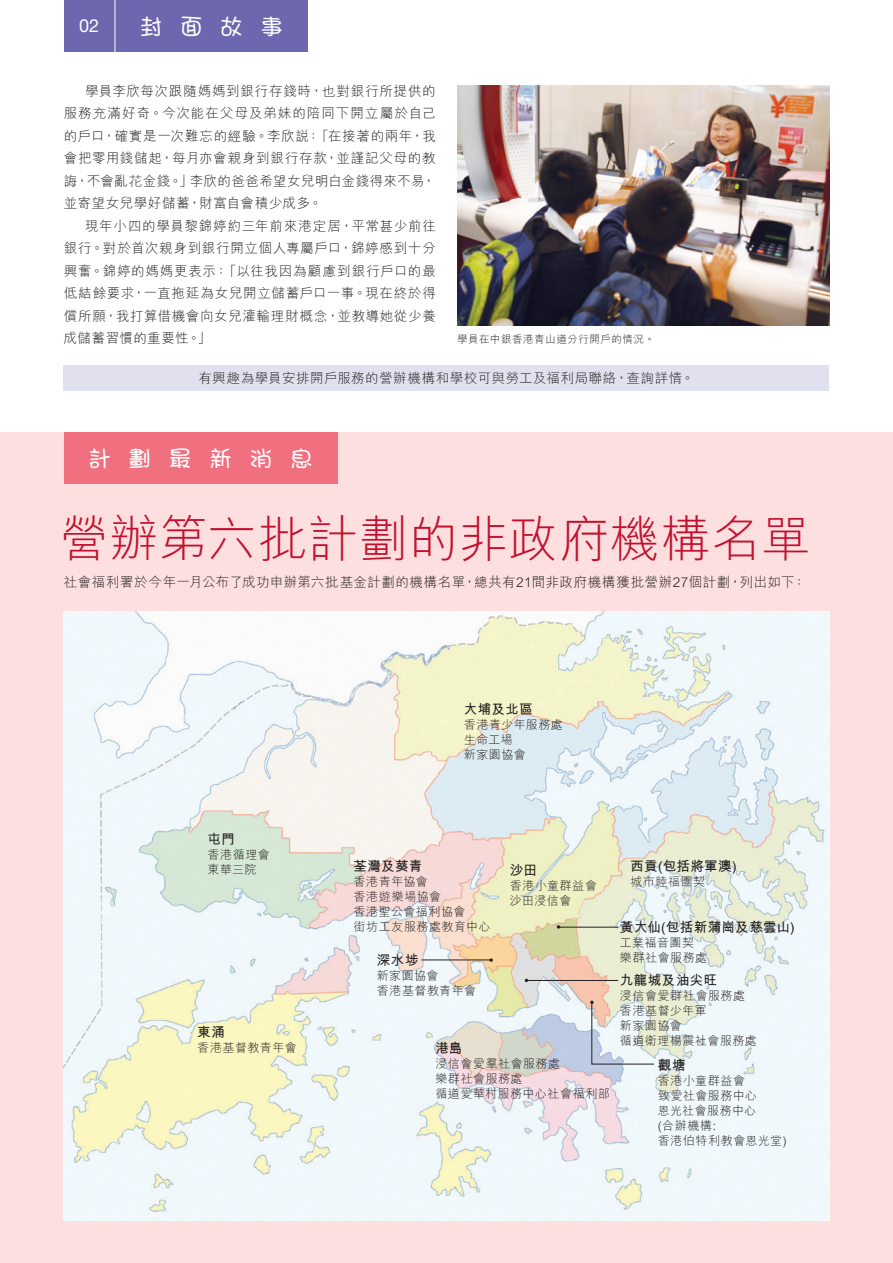
<style>
.page{position:relative;width:893px;height:1263px;background:#fff}
.page>*{position:absolute;margin:0;border:0;box-sizing:border-box;transform-origin:0 0}
.t1{font:300 49.5px "M Hei HK";letter-spacing:.015em;color:#c3102e}
.t2{font:500 22.5px "M Young HK";letter-spacing:.795em;color:#fff}
.t3{font:500 22.5px "M Young HKS";color:#fff}
.t4{font:18px "Helvetica Neue";color:#fff}
.t5{font:300 13.5px/22.5px "M Hei HK";letter-spacing:.035em;color:#231f20;text-align:justify}
.t6{font:700 13.5px "M Hei HK";letter-spacing:.03em;color:#231f20}
.t7{font:300 12px "M Hei HK";letter-spacing:.04em;color:#231f20}
.t8{font:300 10.5px "M Hei HK";letter-spacing:.05em;color:#231f20}
</style>
<div class="page">
<div style="left:0;top:433px;width:893px;height:830px;background:#fcdfde"></div>
<div style="left:64px;top:365px;width:765px;height:25px;background:#e1e0ef"></div>
<div style="left:64px;top:0;width:244px;height:51px;background:#6c67ae"></div>
<hr style="left:115px;top:0;width:1px;height:53px;background:#fff">
<img style="left:457px;top:85px;width:372px;height:241px">
<div style="left:64px;top:433px;width:273px;height:51px;background:#f1707f"></div>
<img style="left:64px;top:611px;width:765px;height:609px">
<hr style="left:558px;top:927px;width:60px;height:1px;background:#231f20">
<hr style="left:421px;top:959px;width:70px;height:1px;background:#231f20">
<hr style="left:526px;top:980px;width:92px;height:1px;background:#231f20">
<svg style="left:489px;top:958px;width:4px;height:4px"></svg>
<svg style="left:590px;top:1000px;width:65px;height:65px;background:#dfe2e0"></svg>
<p class="t4" style="left:79px;top:15px;width:21px">02</p>
<p class="t3" style="left:140px;top:11px;width:144px">封面故事</p>
<p class="t5" style="left:64px;top:79px;width:374px;text-indent:21px">學員李欣每次跟隨媽媽到銀行存錢時，也對銀行所提供的服務充滿好奇。今次能在父母及弟妹的陪同下開立屬於自己的戶口，確實是一次難忘的經驗。李欣說：「在接著的兩年，我會把零用錢儲起，每月亦會親身到銀行存款，並謹記父母的教誨，不會亂花金錢。」李欣的爸爸希望女兒明白金錢得來不易，並寄望女兒學好儲蓄，財富自會積少成多。</p>
<p class="t5" style="left:64px;top:214px;width:374px;text-indent:21px">現年小四的學員黎錦婷約三年前來港定居，平常甚少前往銀行。對於首次親身到銀行開立個人專屬戶口，錦婷感到十分興奮。錦婷的媽媽更表示：「以往我因為顧慮到銀行戶口的最低結餘要求，一直拖延為女兒開立儲蓄戶口一事。現在終於得償所願，我打算借機會向女兒灌輸理財概念，並教導她從少養成儲蓄習慣的重要性。」</p>
<p class="t5" style="left:198px;top:366px;width:497px">有興趣為學員安排開戶服務的營辦機構和學校可與勞工及福利局聯絡，查詢詳情。</p>
<p class="t8" style="left:457px;top:332px;width:199px">學員在中銀香港青山道分行開戶的情況。</p>
<p class="t2" style="left:88px;top:443px;width:226px">計劃最新消息</p>
<p class="t1" style="left:59px;top:504px;width:753px">營辦第六批計劃的非政府機構名單</p>
<p class="t5" style="left:64px;top:570px;width:744px">社會福利署於今年一月公布了成功申辦第六批基金計劃的機構名單，總共有21間非政府機構獲批營辦27個計劃，列出如下：</p>
<p class="t6" style="left:207px;top:829px;width:29px">屯門</p>
<p class="t7" style="left:207px;top:846px;width:64px">香港循理會</p>
<p class="t7" style="left:207px;top:861px;width:51px">東華三院</p>
<p class="t6" style="left:197px;top:1022px;width:29px">東涌</p>
<p class="t7" style="left:197px;top:1039px;width:101px">香港基督教青年會</p>
<p class="t6" style="left:464px;top:699px;width:70px">大埔及北區</p>
<p class="t7" style="left:464px;top:716px;width:100px">香港青少年服務處</p>
<p class="t7" style="left:464px;top:731px;width:51px">生命工場</p>
<p class="t7" style="left:464px;top:746px;width:63px">新家園協會</p>
<p class="t6" style="left:353px;top:856px;width:70px">荃灣及葵青</p>
<p class="t7" style="left:353px;top:873px;width:76px">香港青年協會</p>
<p class="t7" style="left:353px;top:888px;width:89px">香港遊樂場協會</p>
<p class="t7" style="left:353px;top:903px;width:114px">香港聖公會福利協會</p>
<p class="t7" style="left:353px;top:918px;width:138px">街坊工友服務處教育中心</p>
<p class="t6" style="left:377px;top:950px;width:43px">深水埗</p>
<p class="t7" style="left:377px;top:967px;width:63px">新家園協會</p>
<p class="t7" style="left:377px;top:982px;width:101px">香港基督教青年會</p>
<p class="t6" style="left:510px;top:861px;width:29px">沙田</p>
<p class="t7" style="left:510px;top:878px;width:89px">香港小童群益會</p>
<p class="t7" style="left:510px;top:893px;width:63px">沙田浸信會</p>
<p class="t6" style="left:435px;top:1038px;width:29px">港島</p>
<p class="t7" style="left:435px;top:1055px;width:126px">浸信會愛羣社會服務處</p>
<p class="t7" style="left:435px;top:1070px;width:89px">樂群社會服務處</p>
<p class="t7" style="left:435px;top:1085px;width:176px">循道愛華村服務中心社會福利部</p>
<p class="t6" style="left:630px;top:856px;width:108px">西貢(包括將軍澳)</p>
<p class="t7" style="left:630px;top:873px;width:76px">城市睦福團契</p>
<p class="t6" style="left:620px;top:917px;width:176px">黃大仙(包括新蒲崗及慈雲山)</p>
<p class="t7" style="left:620px;top:934px;width:76px">工業褔音團契</p>
<p class="t7" style="left:620px;top:949px;width:89px">樂群社會服務處</p>
<p class="t6" style="left:620px;top:971px;width:99px">九龍城及油尖旺</p>
<p class="t7" style="left:620px;top:987px;width:127px">浸信會愛群社會服務處</p>
<p class="t7" style="left:620px;top:1002px;width:88px">香港基督少年軍</p>
<p class="t7" style="left:620px;top:1017px;width:63px">新家園協會</p>
<p class="t7" style="left:620px;top:1032px;width:138px">循道衛理楊震社會服務處</p>
<p class="t6" style="left:658px;top:1055px;width:29px">觀塘</p>
<p class="t7" style="left:658px;top:1072px;width:89px">香港小童群益會</p>
<p class="t7" style="left:658px;top:1087px;width:101px">致愛社會服務中心</p>
<p class="t7" style="left:658px;top:1102px;width:100px">恩光社會服務中心</p>
<p class="t7" style="left:658px;top:1117px;width:60px">(合辦機構:</p>
<p class="t7" style="left:658px;top:1132px;width:130px">香港伯特利教會恩光堂)</p>
</div>
